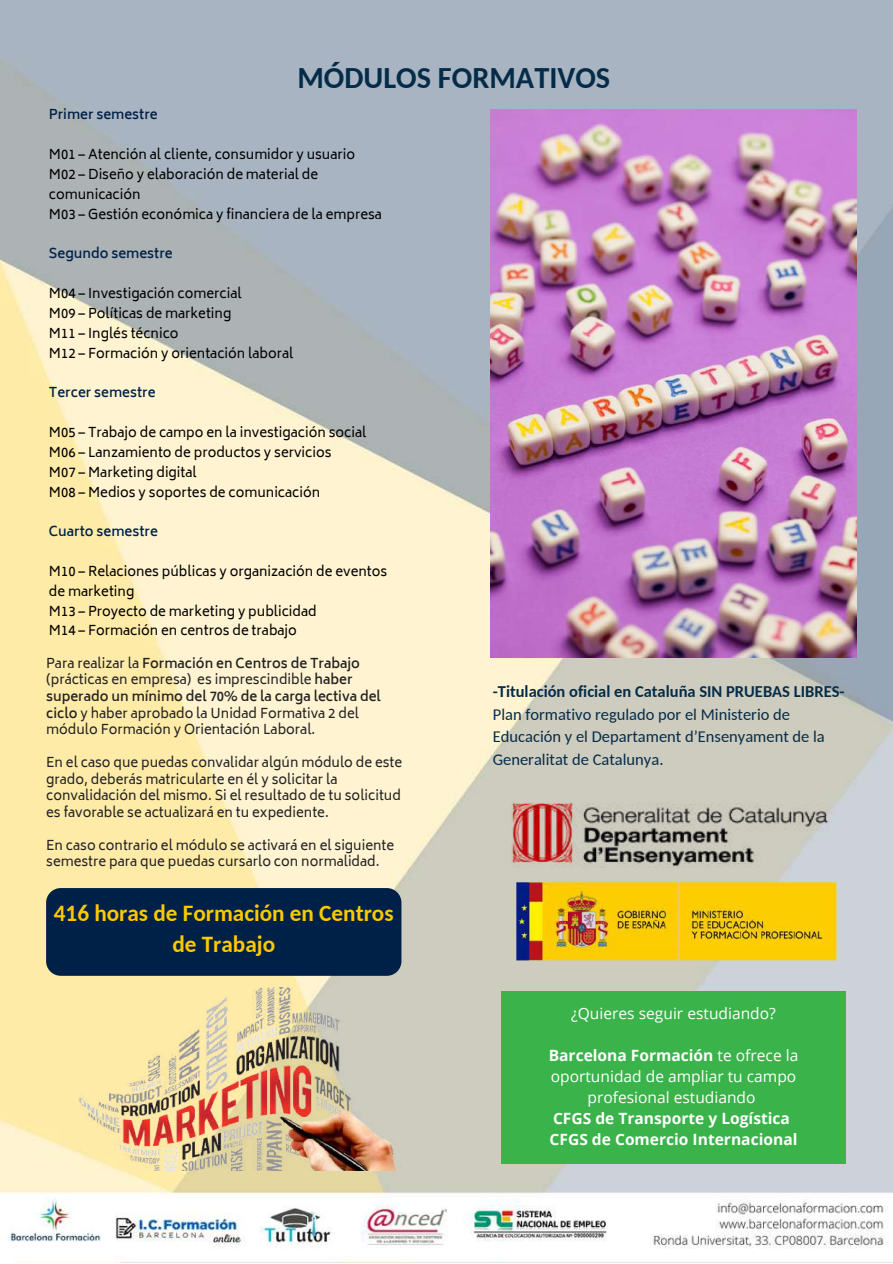
<style>
.page{position:relative;width:893px;height:1264px;background:#fff}
.page>*{position:absolute;margin:0;border:0;box-sizing:border-box;transform-origin:0 0}
.t1{font:700 30.3px "Carlito";color:#042c48}
.t2{font:700 23.25px/31.5px "Carlito";color:#fdc800;text-align:center}
.t3{font:16.5px/22.5px "Carlito";color:#042c48}
.t4{font:700 16.5px "Carlito";color:#042c48}
.t5{font:15.6px/21px "Open Sans";color:#fff;text-align:center}
.t6{font:700 15.6px/21px "Open Sans";color:#fff}
.t7{font:13.2px/19.8px "Biryani";color:#000}
.t8{font:13.2px/16.5px "Biryani";color:#222}
.t9{font:600 13.2px "Biryani";color:#002147}
.s1{font-weight:600}
.s2{font-weight:700}
</style>
<div class="page">
<img style="left:0;top:0;width:892px;height:1262px">
<div style="left:46px;top:888px;width:355px;height:87px;background:#002147;border-radius:15px"></div>
<div style="left:501px;top:991px;width:344px;height:172px;background:#3ab34a"></div>
<img style="left:514px;top:880px;width:323px;height:81px">
<img style="left:501px;top:797px;width:336px;height:70px">
<img style="left:491px;top:110px;width:365px;height:547px">
<img style="left:44px;top:987px;width:360px;height:183px">
<h1 class="t1" style="left:297px;top:65px;width:314px">MÓDULOS FORMATIVOS</h1>
<p class="t9" style="left:49px;top:107px;width:110px">Primer semestre</p>
<p class="t7" style="left:49px;top:145px;width:334px">M01 – Atención al cliente, consumidor y usuario M02 – Diseño y elaboración de material de comunicación<br>M03 – Gestión económica y financiera de la empresa</p>
<p class="t9" style="left:49px;top:246px;width:125px">Segundo semestre</p>
<p class="t7" style="left:49px;top:283px;width:246px">M04 – Investigación comercial<br>M09 – Políticas de marketing<br>M11 – Inglés técnico<br>M12 – Formación y orientación laboral</p>
<p class="t9" style="left:49px;top:385px;width:108px">Tercer semestre</p>
<p class="t7" style="left:49px;top:422px;width:319px">M05 – Trabajo de campo en la investigación social M06 – Lanzamiento de productos y servicios<br>M07 – Marketing digital<br>M08 – Medios y soportes de comunicación</p>
<p class="t9" style="left:49px;top:524px;width:110px">Cuarto semestre</p>
<p class="t7" style="left:49px;top:561px;width:340px">M10 – Relaciones públicas y organización de eventos de marketing<br>M13 – Proyecto de marketing y publicidad<br>M14 – Formación en centros de trabajo</p>
<p class="t8" style="left:46px;top:655px;width:336px">Para realizar la <span class="s1">Formación en Centros de Trabajo </span>(prácticas en empresa) es imprescindible <span class="s1">haber superado un mínimo del 70% de la carga lectiva del ciclo</span> y haber aprobado la Unidad Formativa 2 del módulo Formación y Orientación Laboral.</p>
<p class="t8" style="left:46px;top:754px;width:357px">En el caso que puedas convalidar algún módulo de este grado, deberás matricularte en él y solicitar la convalidación del mismo. Si el resultado de tu solicitud es favorable se actualizará en tu expediente.</p>
<p class="t8" style="left:46px;top:837px;width:349px">En caso contrario el módulo se activará en el siguiente semestre para que puedas cursarlo con normalidad.</p>
<h2 class="t2" style="left:54px;top:899px;width:341px">416 horas de Formación en Centros de Trabajo</h2>
<p class="t4" style="left:493px;top:684px;width:353px">-Titulación oficial en Cataluña SIN PRUEBAS LIBRES-</p>
<p class="t3" style="left:493px;top:704px;width:333px">Plan formativo regulado por el Ministerio de<br>Educación y el Departament d’Ensenyament de la<br>Generalitat de Catalunya.</p>
<p class="t5" style="left:571px;top:1002px;width:206px">¿Quieres seguir estudiando?</p>
<p class="t5" style="left:548px;top:1044px;width:251px"><span class="s2">Barcelona Formación</span> te ofrece la oportunidad de ampliar tu campo profesional estudiando</p>
<p class="t6" style="left:549px;top:1107px;width:249px">CFGS de Transporte y Logística<br>CFGS de Comercio Internacional</p>
</div>
